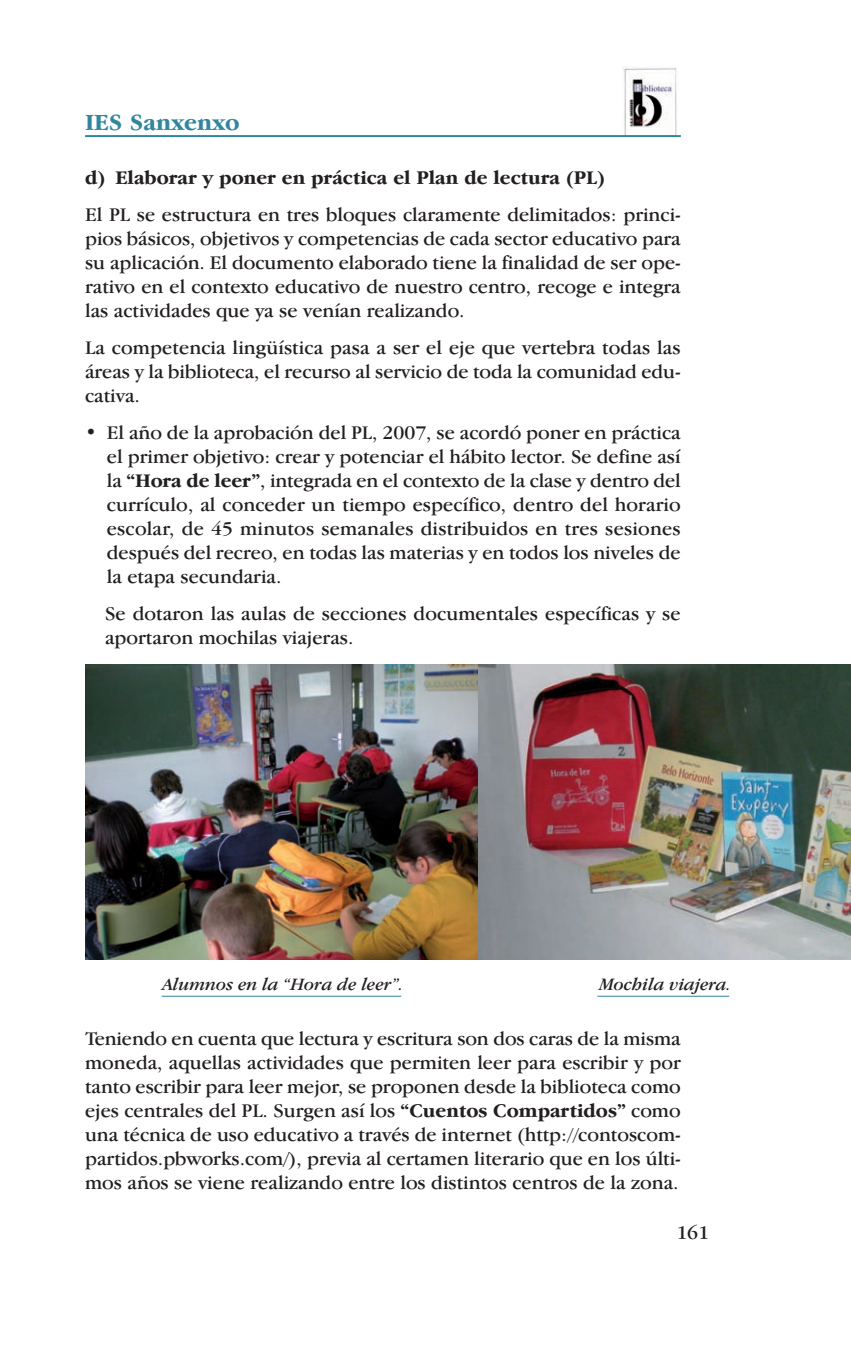
<style>
.page{position:relative;width:851px;height:1361px;background:#fff}
.page>*{position:absolute;margin:0;border:0;box-sizing:border-box;transform-origin:0 0}
.t1{font:700 24px "Garamond IT Cby BT";color:#31869d}
.t2{font:20px/24px "Garamond IT Cby BT";color:#231f20;text-align:justify}
.t3{font:700 20px "Garamond IT Cby BT";color:#231f20}
.t4{font:italic 18px "Garamond IT Cby BT";color:#231f20}
.s1{font-weight:700}
</style>
<div class="page">
<img style="left:622px;top:67px;width:55px;height:68px">
<hr style="left:85px;top:135px;width:595px;height:2px;background:#31869d">
<img style="left:85px;top:665px;width:765px;height:295px">
<img style="left:478px;top:665px;width:372px;height:294px">
<hr style="left:162px;top:995px;width:239px;height:1px;background:#31869d">
<hr style="left:597px;top:995px;width:132px;height:1px;background:#31869d">
<p class="t1" style="left:85px;top:115px;width:156px">IES Sanxenxo</p>
<p class="t3" style="left:85px;top:172px;width:521px">d) Elaborar y poner en práctica el Plan de lectura (PL)</p>
<p class="t2" style="left:85px;top:204px;width:597px">El PL se estructura en tres bloques claramente delimitados: princi&shy;pios básicos, objetivos y competencias de cada sector educativo para su aplicación. El documento elaborado tiene la finalidad de ser ope&shy;rativo en el contexto educativo de nuestro centro, recoge e integra las actividades que ya se venían realizando.</p>
<p class="t2" style="left:85px;top:337px;width:597px">La competencia lingüística pasa a ser el eje que vertebra todas las áreas y la biblioteca, el recurso al servicio de toda la comunidad edu&shy;cativa.</p>
<p class="t2" style="left:107px;top:422px;width:575px;text-indent:-22px"><span class="s1">•</span> El año de la aprobación del PL, 2007, se acordó poner en práctica el primer objetivo: crear y potenciar el hábito lector. Se define así la <span class="s1">“Hora de leer”</span>, integrada en el contexto de la clase y dentro del currículo, al conceder un tiempo específico, dentro del horario escolar, de 45 minutos semanales distribuidos en tres sesiones después del recreo, en todas las materias y en todos los niveles de la etapa secundaria.</p>
<p class="t2" style="left:105px;top:603px;width:577px">Se dotaron las aulas de secciones documentales específicas y se aportaron mochilas viajeras.</p>
<p class="t4" style="left:162px;top:978px;width:243px">Alumnos en la “Hora de leer”.</p>
<p class="t4" style="left:599px;top:978px;width:133px">Mochila viajera.</p>
<p class="t2" style="left:85px;top:1028px;width:597px">Teniendo en cuenta que lectura y escritura son dos caras de la misma moneda, aquellas actividades que permiten leer para escribir y por tanto escribir para leer mejor, se proponen desde la biblioteca como ejes centrales del PL. Surgen así los <span class="s1">“Cuentos Compartidos”</span> como una técnica de uso educativo a través de internet (http://contoscom&shy;partidos.pbworks.com/), previa al certamen literario que en los últi&shy;mos años se viene realizando entre los distintos centros de la zona.</p>
<p class="t2" style="left:676px;top:1222px;width:34px">161</p>
</div>
